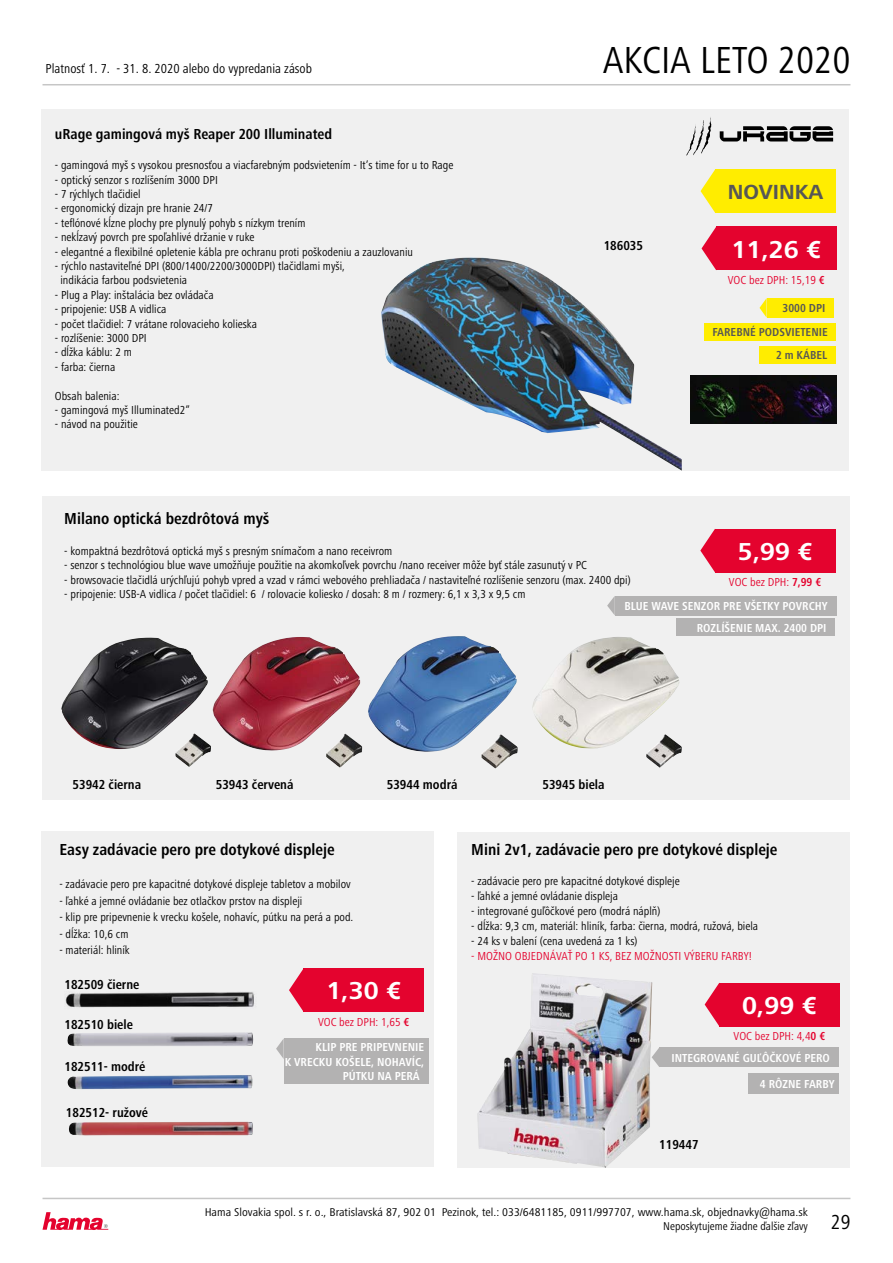
<style>
.page{position:relative;width:893px;height:1263px;background:#fff}
.page>*{position:absolute;margin:0;border:0;box-sizing:border-box;transform-origin:0 0}
.t1{font:condensed 39px "Frutiger Next LTW1 G";color:#000}
.t2{font:700 25.35px "Frutiger Next LTW1 G";color:#fff}
.t3{font:700 21.15px "Frutiger Next LTW1 G";color:#575756}
.t4{font:condensed 21px "Frutiger Next LTW1 G";color:#000}
.t5{font:700 condensed 16.5px "Frutiger Next LTW1 G";color:#000}
.t6{font:700 condensed 15px "Frutiger Next LTW1 G";color:#000}
.t7{font:700 condensed 13.5px "Frutiger Next LTW1 G";color:#000}
.t8{font:condensed 13.5px "Frutiger Next LTW1 G";color:#000}
.t9{font:condensed 12px/14.4px "Frutiger Next LTW1 G";color:#000}
.t10{font:700 condensed 12px/26.1px "Frutiger Next LTW1 G";color:#fff}
.t11{font:condensed 12px "Frutiger Next LTW1 G";color:#e4032e}
.t12{font:700 condensed 12px/23.1px "Frutiger Next LTW1 G";color:#575756;text-align:right}
.t13{font:condensed 11.7px/14.1px "Frutiger Next LTW1 G";color:#000;text-align:right;scale:1.08 1}
.s1{font-weight:700}
</style>
<div class="page">
<div style="left:43px;top:496px;width:807px;height:304px;background:#f0f0f0"></div>
<div style="left:42px;top:831px;width:392px;height:335px;background:#f0f0f0"></div>
<div style="left:457px;top:832px;width:393px;height:335px;background:#f0f0f0"></div>
<div style="left:42px;top:109px;width:807px;height:362px;background:#f0f0f0"></div>
<hr style="left:43px;top:84px;width:807px;height:1px;background:#c6c6c6">
<hr style="left:43px;top:1198px;width:807px;height:1px;background:#c6c6c6">
<svg style="left:43px;top:1212px;width:65px;height:18px"></svg>
<img style="left:61px;top:637px;width:301px;height:130px">
<img style="left:368px;top:636px;width:150px;height:133px">
<svg style="left:700px;top:529px;width:15px;height:43px"></svg>
<div style="left:715px;top:529px;width:120px;height:43px;background:#e4032e"></div>
<div style="left:676px;top:618px;width:159px;height:18px;background:#b3b2b2"></div>
<div style="left:615px;top:596px;width:221px;height:19px;background:#b3b2b2"></div>
<svg style="left:607px;top:596px;width:8px;height:19px"></svg>
<img style="left:532px;top:637px;width:150px;height:131px">
<img style="left:477px;top:973px;width:175px;height:194px">
<svg style="left:705px;top:983px;width:14px;height:43px"></svg>
<div style="left:719px;top:983px;width:120px;height:43px;background:#e4032e"></div>
<div style="left:659px;top:1047px;width:179px;height:20px;background:#b3b2b2"></div>
<div style="left:749px;top:1073px;width:90px;height:21px;background:#b3b2b2"></div>
<svg style="left:652px;top:1048px;width:7px;height:19px"></svg>
<img style="left:65px;top:992px;width:190px;height:16px">
<svg style="left:289px;top:968px;width:15px;height:44px"></svg>
<div style="left:304px;top:968px;width:120px;height:44px;background:#e4032e"></div>
<img style="left:67px;top:1032px;width:186px;height:14px">
<img style="left:67px;top:1075px;width:185px;height:14px">
<div style="left:284px;top:1038px;width:144px;height:46px;background:#b3b2b2"></div>
<svg style="left:276px;top:1039px;width:8px;height:20px"></svg>
<img style="left:69px;top:1121px;width:184px;height:14px">
<svg style="left:702px;top:227px;width:14px;height:43px"></svg>
<div style="left:716px;top:227px;width:120px;height:43px;background:#e4032e"></div>
<div style="left:705px;top:323px;width:131px;height:18px;background:#ffed00"></div>
<div style="left:759px;top:346px;width:77px;height:18px;background:#ffed00"></div>
<svg style="left:720px;top:126px;width:113px;height:15px"></svg>
<svg style="left:686px;top:117px;width:25px;height:39px"></svg>
<div style="left:767px;top:298px;width:67px;height:20px;background:#ffed00"></div>
<svg style="left:759px;top:298px;width:8px;height:20px"></svg>
<img style="left:381px;top:257px;width:301px;height:214px">
<svg style="left:701px;top:169px;width:14px;height:44px"></svg>
<div style="left:715px;top:169px;width:121px;height:44px;background:#ffed00"></div>
<img style="left:690px;top:375px;width:146px;height:49px">
<p class="t8" style="left:46px;top:61px;width:268px">Platnosť 1. 7. - 31. 8. 2020 alebo do vypredania zásob</p>
<p class="t6" style="left:55px;top:125px;width:279px">uRage gamingová myš Reaper 200 Illuminated</p>
<p class="t9" style="left:55px;top:158px;width:400px">- gamingová myš s vysokou presnosťou a viacfarebným podsvietením - It’s time for u to Rage</p>
<p class="t9" style="left:55px;top:172px;width:165px">- optický senzor s rozlíšením 3000 DPI</p>
<p class="t9" style="left:55px;top:187px;width:87px">- 7 rýchlych tlačidiel</p>
<p class="t9" style="left:55px;top:201px;width:160px">- ergonomický dizajn pre hranie 24/7</p>
<p class="t9" style="left:55px;top:216px;width:252px">- teflónové kĺzne plochy pre plynulý pohyb s nízkym trením</p>
<p class="t9" style="left:55px;top:230px;width:201px">- nekĺzavý povrch pre spoľahlivé držanie v ruke</p>
<p class="t9" style="left:55px;top:244px;width:360px">- elegantné a flexibilné opletenie kábla pre ochranu proti poškodeniu a zauzlovaniu</p>
<p class="t9" style="left:60px;top:259px;width:286px;text-indent:-6px">- rýchlo nastaviteľné DPI (800/1400/2200/3000DPI) tlačidlami myši, indikácia farbou podsvietenia</p>
<p class="t9" style="left:55px;top:288px;width:160px">- Plug a Play: inštalácia bez ovládača</p>
<p class="t9" style="left:55px;top:302px;width:113px">- pripojenie: USB A vidlica</p>
<p class="t9" style="left:55px;top:316px;width:204px">- počet tlačidiel: 7 vrátane rolovacieho kolieska</p>
<p class="t9" style="left:55px;top:331px;width:93px">- rozlíšenie: 3000 DPI</p>
<p class="t9" style="left:55px;top:345px;width:79px">- dĺžka káblu: 2 m</p>
<p class="t9" style="left:55px;top:360px;width:62px">- farba: čierna</p>
<p class="t9" style="left:55px;top:388px;width:66px">Obsah balenia:</p>
<p class="t9" style="left:55px;top:403px;width:136px">- gamingová myš Illuminated2”</p>
<p class="t9" style="left:55px;top:417px;width:84px">- návod na použitie</p>
<h1 class="t1" style="left:603px;top:38px;width:249px">AKCIA LETO 2020</h1>
<h3 class="t3" style="left:728px;top:180px;width:97px">NOVINKA</h3>
<p class="t7" style="left:604px;top:238px;width:41px">186035</p>
<h2 class="t2" style="left:731px;top:235px;width:91px">11,26 €</h2>
<p class="t11" style="left:728px;top:273px;width:98px">VOC bez DPH: 15,19 <span class="s1">€</span></p>
<p class="t12" style="left:783px;top:297px;width:44px">3000 DPI</p>
<p class="t12" style="left:712px;top:321px;width:117px">FAREBNÉ PODSVIETENIE<br>2 m KÁBEL</p>
<h3 class="t5" style="left:64px;top:509px;width:207px">Milano optická bezdrôtová myš</h3>
<p class="t9" style="left:64px;top:544px;width:330px">- kompaktná bezdrôtová optická myš s presným snímačom a nano receivrom</p>
<p class="t9" style="left:64px;top:558px;width:524px">- senzor s technológiou blue wave umožňuje použitie na akomkoľvek povrchu /nano receiver môže byť stále zasunutý v PC</p>
<p class="t9" style="left:64px;top:572px;width:568px">- browsovacie tlačidlá urýchľujú pohyb vpred a vzad v rámci webového prehliadača / nastaviteľné rozlíšenie senzoru (max. 2400 dpi)</p>
<p class="t9" style="left:64px;top:587px;width:463px">- pripojenie: USB-A vidlica / počet tlačidiel: 6 / rolovacie koliesko / dosah: 8 m / rozmery: 6,1 x 3,3 x 9,5 cm</p>
<h2 class="t2" style="left:738px;top:537px;width:76px">5,99 €</h2>
<p class="t11" style="left:729px;top:575px;width:94px">VOC bez DPH: <span class="s1">7,99 €</span></p>
<p class="t10" style="left:697px;top:615px;width:131px">ROZLÍŠENIE MAX. 2400 DPI</p>
<p class="t10" style="left:624px;top:593px;width:205px">BLUE WAVE SENZOR PRE VŠETKY POVRCHY</p>
<p class="t7" style="left:73px;top:777px;width:70px">53942 čierna</p>
<p class="t7" style="left:216px;top:777px;width:79px">53943 červená</p>
<p class="t7" style="left:387px;top:777px;width:72px">53944 modrá</p>
<p class="t7" style="left:542px;top:777px;width:64px">53945 biela</p>
<h3 class="t5" style="left:59px;top:840px;width:277px">Easy zadávacie pero pre dotykové displeje</h3>
<p class="t9" style="left:59px;top:877px;width:293px">- zadávacie pero pre kapacitné dotykové displeje tabletov a mobilov</p>
<p class="t9" style="left:59px;top:893px;width:244px">- ľahké a jemné ovládanie bez otlačkov prstov na displeji</p>
<p class="t9" style="left:59px;top:910px;width:295px">- klip pre pripevnenie k vrecku košele, nohavíc, pútku na perá a pod.</p>
<p class="t9" style="left:59px;top:926px;width:71px">- dĺžka: 10,6 cm</p>
<p class="t9" style="left:59px;top:943px;width:72px">- materiál: hliník</p>
<h2 class="t2" style="left:326px;top:976px;width:76px">1,30 €</h2>
<p class="t7" style="left:64px;top:976px;width:77px">182509 čierne</p>
<p class="t7" style="left:64px;top:1016px;width:70px">182510 biele</p>
<p class="t11" style="left:318px;top:1015px;width:93px">VOC bez DPH: 1,65 <span class="s1">€</span></p>
<p class="t7" style="left:64px;top:1059px;width:82px">182511- modré</p>
<p class="t10" style="left:315px;top:1034px;width:110px">KLIP PRE PRIPEVNENIE</p>
<p class="t10" style="left:285px;top:1048px;width:141px">K VRECKU KOŠELE, NOHAVÍC,</p>
<p class="t10" style="left:343px;top:1063px;width:79px">PÚTKU NA PERÁ</p>
<p class="t7" style="left:66px;top:1105px;width:84px">182512- ružové</p>
<h3 class="t5" style="left:471px;top:840px;width:308px">Mini 2v1, zadávacie pero pre dotykové displeje</h3>
<p class="t9" style="left:471px;top:874px;width:210px">- zadávacie pero pre kapacitné dotykové displeje</p>
<p class="t9" style="left:471px;top:889px;width:148px">- ľahké a jemné ovládanie displeja</p>
<p class="t9" style="left:471px;top:904px;width:191px">- integrované guľôčkové pero (modrá náplň)</p>
<p class="t9" style="left:471px;top:919px;width:288px">- dĺžka: 9,3 cm, materiál: hliník, farba: čierna, modrá, ružová, biela</p>
<p class="t9" style="left:471px;top:934px;width:168px">- 24 ks v balení (cena uvedená za 1 ks)</p>
<p class="t11" style="left:471px;top:949px;width:282px">- MOŽNO OBJEDNÁVAŤ PO 1 KS, BEZ MOŽNOSTI VÝBERU FARBY!</p>
<h2 class="t2" style="left:742px;top:991px;width:76px">0,99 €</h2>
<p class="t11" style="left:734px;top:1029px;width:93px">VOC bez DPH: 4,4<span class="s1">0 €</span></p>
<p class="t10" style="left:760px;top:1044px;width:76px;text-indent:-88px">INTEGROVANÉ GUĽÔČKOVÉ PERO<br>4 RÔZNE FARBY</p>
<p class="t7" style="left:659px;top:1137px;width:41px">119447</p>
<p class="t13" style="left:205px;top:1205px;width:560px">Hama Slovakia spol. s r. o., Bratislavská 87, 902 01 Pezinok, tel.: 033/6481185, 0911/997707, www.hama.sk, objednavky@hama.sk<br>Neposkytujeme žiadne ďalšie zľavy</p>
<h3 class="t4" style="left:831px;top:1210px;width:21px">29</h3>
</div>
